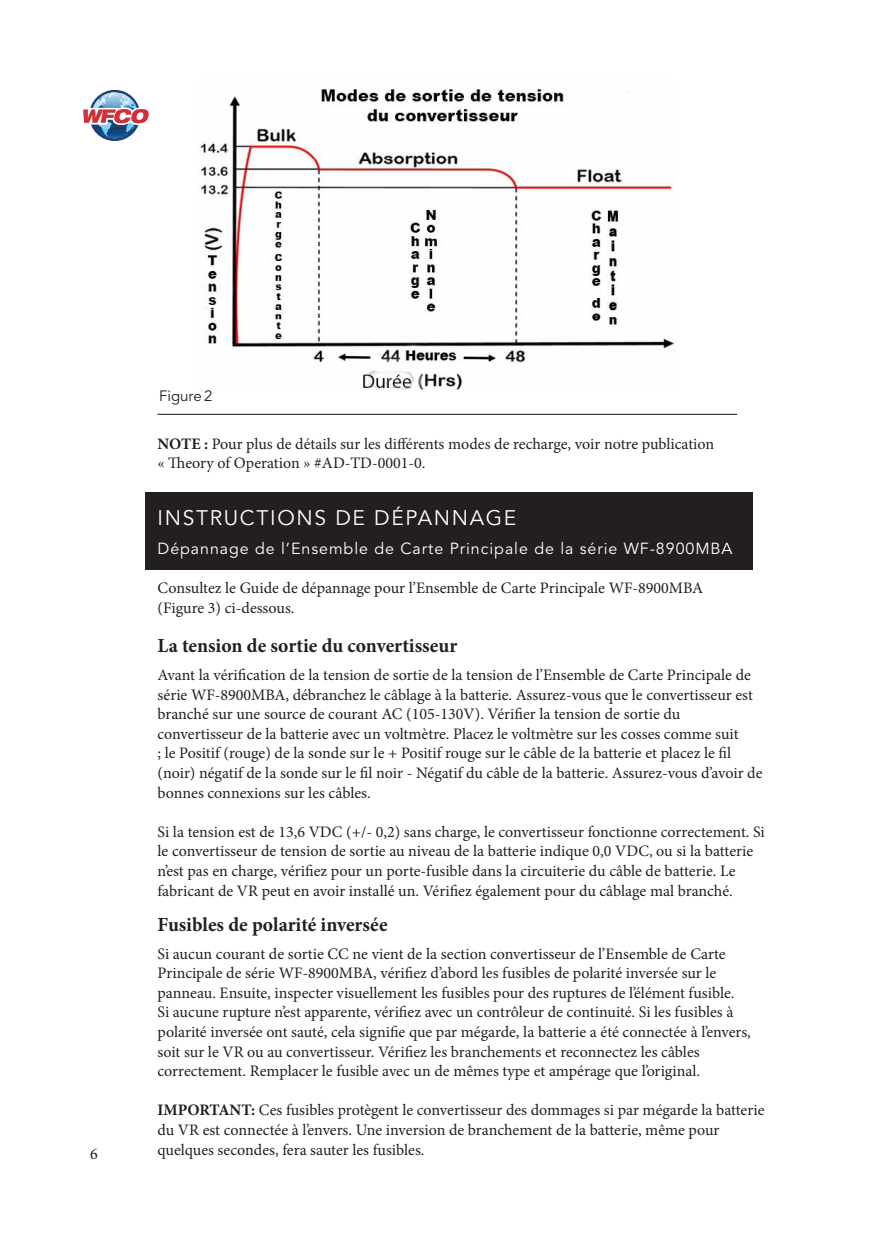
<style>
.page{position:relative;width:891px;height:1233px;background:#fff}
.page>*{position:absolute;margin:0;border:0;box-sizing:border-box;transform-origin:0 0}
.BIG_SECTIO_HEADER{font:21px "Avenir LT Std";letter-spacing:.08em;color:#fff}
.BIG_SECTIO_HEADER-2{font:700 20px "Minion Pro";color:#231f20}
.BODY_TEXT_HEADERS{font:700 20px "Minion Pro";color:#231f20}
.MAIN_BODY_TEXT{font:16px/19.6px "Minion Pro";color:#231f20}
.BIG_SECTIO_HEADER-3{font:16px "Minion Pro";color:#231f20}
.BIG_SECTIO_HEADER-4{font:16px "Avenir LT Std";letter-spacing:.06em;color:#fff}
.FIGURE_NUMBER_CAPTIO{font:15px "Avenir LT Std";color:#231f20}
.s1{font-weight:700}
</style>
<div class="page">
<div style="left:146px;top:493px;width:607px;height:77px;background:#231f20"></div>
<img style="left:200px;top:89px;width:474px;height:301px">
<hr style="left:158px;top:414px;width:579px;height:1px;background:#231f20">
<svg style="left:83px;top:91px;width:66px;height:49px"></svg>
<p class="MAIN_BODY_TEXT" style="left:90px;top:1144px;width:9px">6</p>
<p class="FIGURE_NUMBER_CAPTIO" style="left:159px;top:387px;width:55px">Figure 2</p>
<p class="BIG_SECTIO_HEADER-3" style="left:158px;top:433px;width:558px"><span class="s1">NOTE :</span> Pour plus de détails sur les différents modes de recharge, voir notre publication</p>
<p class="BIG_SECTIO_HEADER-3" style="left:158px;top:453px;width:269px">« Theory of Operation » #AD-TD-0001-0.</p>
<p class="BIG_SECTIO_HEADER" style="left:158px;top:506px;width:360px">INSTRUCTIONS DE DÉPANNAGE</p>
<p class="BIG_SECTIO_HEADER-4" style="left:158px;top:539px;width:577px">Dépannage de l’Ensemble de Carte Principale de la série WF-8900MBA</p>
<p class="MAIN_BODY_TEXT" style="left:158px;top:578px;width:547px">Consultez le Guide de dépannage pour l’Ensemble de Carte Principale WF-8900MBA</p>
<p class="MAIN_BODY_TEXT" style="left:158px;top:598px;width:139px">(Figure 3) ci-dessous.</p>
<p class="BIG_SECTIO_HEADER-2" style="left:158px;top:632px;width:301px">La tension de sortie du convertisseur</p>
<p class="MAIN_BODY_TEXT" style="left:158px;top:665px;width:597px">Avant la vérification de la tension de sortie de la tension de l’Ensemble de Carte Principale de série WF-8900MBA, débranchez le câblage à la batterie. Assurez-vous que le convertisseur est branché sur une source de courant AC (105-130V). Vérifier la tension de sortie du</p>
<p class="MAIN_BODY_TEXT" style="left:158px;top:724px;width:606px">convertisseur de la batterie avec un voltmètre. Placez le voltmètre sur les cosses comme suit<br>; le Positif (rouge) de la sonde sur le + Positif rouge sur le câble de la batterie et placez le fil (noir) négatif de la sonde sur le fil noir - Négatif du câble de la batterie. Assurez-vous d’avoir de bonnes connexions sur les câbles.</p>
<p class="MAIN_BODY_TEXT" style="left:158px;top:822px;width:609px">Si la tension est de 13,6 VDC (+/- 0,2) sans charge, le convertisseur fonctionne correctement. Si le convertisseur de tension de sortie au niveau de la batterie indique 0,0 VDC, ou si la batterie n’est pas en charge, vérifiez pour un porte-fusible dans la circuiterie du câble de batterie. Le fabricant de VR peut en avoir installé un. Vérifiez également pour du câblage mal branché.</p>
<p class="BODY_TEXT_HEADERS" style="left:158px;top:911px;width:232px">Fusibles de polarité inversée</p>
<p class="MAIN_BODY_TEXT" style="left:158px;top:944px;width:570px">Si aucun courant de sortie CC ne vient de la section convertisseur de l’Ensemble de Carte</p>
<p class="MAIN_BODY_TEXT" style="left:158px;top:963px;width:560px">Principale de série WF-8900MBA, vérifiez d’abord les fusibles de polarité inversée sur le</p>
<p class="MAIN_BODY_TEXT" style="left:158px;top:983px;width:595px">panneau. Ensuite, inspecter visuellement les fusibles pour des ruptures de l’élément fusible.<br>Si aucune rupture n’est apparente, vérifiez avec un contrôleur de continuité. Si les fusibles à polarité inversée ont sauté, cela signifie que par mégarde, la batterie a été connectée à l’envers, soit sur le VR ou au convertisseur. Vérifiez les branchements et reconnectez les câbles</p>
<p class="MAIN_BODY_TEXT" style="left:158px;top:1061px;width:544px">correctement. Remplacer le fusible avec un de mêmes type et ampérage que l’original.</p>
<p class="MAIN_BODY_TEXT" style="left:158px;top:1101px;width:609px"><span class="s1">IMPORTANT:</span> Ces fusibles protègent le convertisseur des dommages si par mégarde la batterie du VR est connectée à l’envers. Une inversion de branchement de la batterie, même pour quelques secondes, fera sauter les fusibles.</p>
</div>
